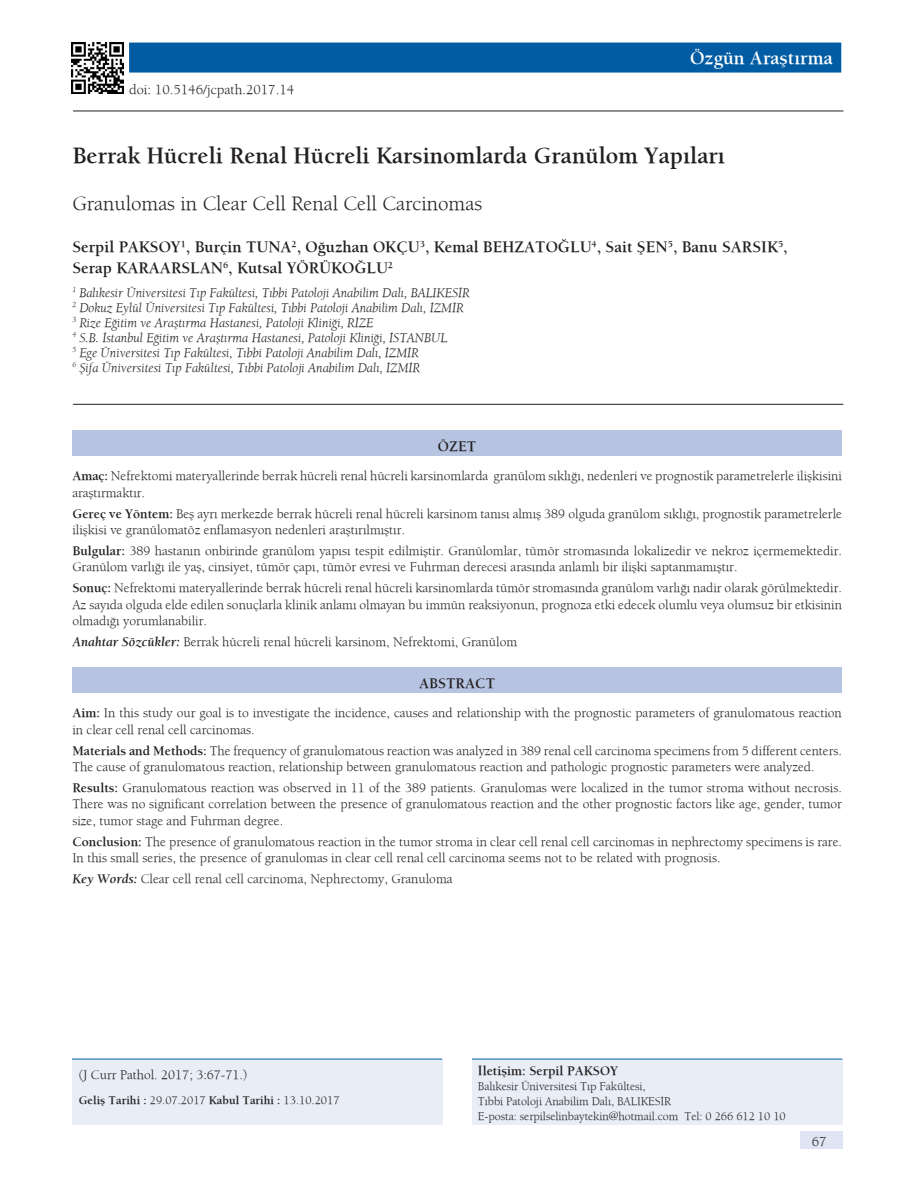
<style>
.page{position:relative;width:915px;height:1191px;background:#fff}
.page>*{position:absolute;margin:0;border:0;box-sizing:border-box;transform-origin:0 0}
.t1{font:700 24px "Berkeley";color:#231f20}
.t2{font:21px "Berkeley";color:#231f20}
.t3{font:700 19.5px "Berkeley";color:#fff}
.t4{font:700 16.5px "Berkeley";color:#231f20}
.t5{font:700 15px "Berkeley";color:#231f20}
.t6{font:14.25px "Berkeley";color:#231f20}
.t7{font:13.5px/16.5px "Berkeley";color:#231f20}
.t8{font:italic 13.5px/15px "Berkeley";color:#231f20}
.t9{font:700 13.5px "Berkeley";color:#231f20}
.t10{font:12px/15px "Berkeley";letter-spacing:-.005em;color:#231f20}
.t11{font:700 12px "Berkeley";color:#231f20}
.s1{font-weight:700}
.s2{font-weight:700;font-style:italic}
.s3{font-weight:400}
</style>
<div class="page">
<div style="left:799px;top:1131px;width:43px;height:17px;background:#dfe5f2"></div>
<div style="left:72px;top:1058px;width:370px;height:66px;background:#e8edf6"></div>
<div style="left:472px;top:1058px;width:370px;height:66px;background:#e8edf6"></div>
<div style="left:129px;top:43px;width:712px;height:30px;background:#015ca3"></div>
<img style="left:72px;top:43px;width:51px;height:51px">
<hr style="left:72px;top:1058px;width:370px;height:1px;background:#015ca3">
<hr style="left:472px;top:1058px;width:370px;height:1px;background:#015ca3">
<div style="left:73px;top:430px;width:768px;height:26px;background:#b6c4e1"></div>
<div style="left:73px;top:667px;width:768px;height:25px;background:#b6c4e1"></div>
<hr style="left:73px;top:404px;width:770px;height:1px;background:#231f20">
<hr style="left:73px;top:111px;width:770px;height:1px;background:#231f20">
<p class="t6" style="left:129px;top:80px;width:166px">doi: 10.5146/jcpath.2017.14</p>
<h3 class="t3" style="left:690px;top:46px;width:144px">Özgün Araştırma</h3>
<h1 class="t1" style="left:72px;top:141px;width:654px">Berrak Hücreli Renal Hücreli Karsinomlarda Granülom Yapıları</h1>
<h2 class="t2" style="left:72px;top:191px;width:411px">Granulomas in Clear Cell Renal Cell Carcinomas</h2>
<p class="t4" style="left:72px;top:237px;width:432px">Serpil Paksoy<sup>1</sup>, Burçin Tuna<sup>2</sup>, Oğuzhan Okçu<sup>3</sup>, Kemal Behzato</p>
<p class="t4" style="left:557px;top:237px;width:231px">ğlu<sup>4</sup>, Sait Şen<sup>5</sup>, Banu Sarsık<sup>5</sup>,</p>
<p class="t4" style="left:72px;top:258px;width:67px">Serap Karaars</p>
<p class="t4" style="left:190px;top:258px;width:204px">lan<sup>6</sup>, Kutsal Yörüko ğlu<sup>2</sup></p>
<p class="t8" style="left:72px;top:285px;width:399px"><sup>1</sup> Balıkesir Üniversitesi Tıp Fakültesi, Tıbbi Patoloji Anabilim Dalı, BALIKESİR <sup>2</sup> Dokuz Eylül Üniversitesi Tıp Fakültesi, Tıbbi Patoloji Anabilim Dalı, İZMİR <sup>3</sup> Rize Eğitim ve Araştırma Hastanesi, Patoloji Kliniği, RİZE<br><sup>4</sup> S.B. İstanbul Eğitim ve Araştırma Hastanesi, Patoloji Kliniği, İSTANBUL<br><sup>5</sup> Ege Üniversitesi Tıp Fakültesi, Tıbbi Patoloji Anabilim Dalı, İZMİR<br><sup>6</sup> Şifa Üniversitesi Tıp Fakültesi, Tıbbi Patoloji Anabilim Dalı, İZMİR</p>
<p class="t5" style="left:438px;top:437px;width:40px">ÖZET</p>
<p class="t7" style="left:72px;top:467px;width:771px"><span class="s1">Amaç:</span> Nefrektomi materyallerinde berrak hücreli renal hücreli karsinomlarda granülom sıklığı, nedenleri ve prognostik parametrelerle ilişkisini araştırmaktır.</p>
<p class="t7" style="left:72px;top:505px;width:770px"><span class="s1">Gereç ve Yöntem:</span> Beş ayrı merkezde berrak hücreli renal hücreli karsinom tanısı almış 389 olguda granülom sıklığı, prognostik parametrelerle ilişkisi ve granülomatöz enflamasyon nedenleri araştırılmıştır.</p>
<p class="t7" style="left:72px;top:542px;width:771px"><span class="s1">Bulgular:</span> 389 hastanın onbirinde granülom yapısı tespit edilmiştir. Granülomlar, tümör stromasında lokalizedir ve nekroz içermemektedir.<br>Granülom varlığı ile yaş, cinsiyet, tümör çapı, tümör evresi ve Fuhrman derecesi arasında anlamlı bir ilişki saptanmamıştır.</p>
<p class="t7" style="left:72px;top:579px;width:770px;text-align:justify"><span class="s1">Sonuç:</span> Nefrektomi materyallerinde berrak hücreli renal hücreli karsinomlarda tümör stromasında granülom varlığı nadir olarak görülmektedir.<br>Az sayıda olguda elde edilen sonuçlarla klinik anlamı olmayan bu immün reaksiyonun, prognoza etki edecek olumlu veya olumsuz bir etkisinin olmadığı yorumlanabilir.</p>
<p class="t7" style="left:72px;top:633px;width:446px"><span class="s2">Anahtar Sözcükler:</span> Berrak hücreli renal hücreli karsinom, Nefrektomi, Granülom</p>
<p class="t5" style="left:419px;top:674px;width:77px">ABSTRACT</p>
<p class="t7" style="left:72px;top:704px;width:770px"><span class="s1">Aim:</span> In this study our goal is to investigate the incidence, causes and relationship with the prognostic parameters of granulomatous reaction in clear cell renal cell carcinomas.</p>
<p class="t7" style="left:72px;top:742px;width:770px"><span class="s1">Materials and Methods:</span> The frequency of granulomatous reaction was analyzed in 389 renal cell carcinoma specimens from 5 different centers.<br>The cause of granulomatous reaction, relationship between granulomatous reaction and pathologic prognostic parameters were analyzed.</p>
<p class="t7" style="left:72px;top:779px;width:771px;text-align:justify"><span class="s1">Results:</span> Granulomatous reaction was observed in 11 of the 389 patients. Granulomas were localized in the tumor stroma without necrosis.<br>There was no significant correlation between the presence of granulomatous reaction and the other prognostic factors like age, gender, tumor size, tumor stage and Fuhrman degree.</p>
<p class="t7" style="left:72px;top:833px;width:770px"><span class="s1">Conclusion:</span> The presence of granulomatous reaction in the tumor stroma in clear cell renal cell carcinomas in nephrectomy specimens is rare.<br>In this small series, the presence of granulomas in clear cell renal cell carcinoma seems not to be related with prognosis.</p>
<p class="t7" style="left:72px;top:870px;width:381px"><span class="s2">Key Words:</span> Clear cell renal cell carcinoma, Nephrectomy, Granuloma</p>
<p class="t7" style="left:79px;top:1066px;width:170px">(J Curr Pathol. 2017; 3:67-71.)</p>
<p class="t11" style="left:79px;top:1092px;width:262px">Geliş Tarihi : <span class="s3">29.07.2017</span> Kabul Tarihi : <span class="s3">13.10.2017</span></p>
<p class="t9" style="left:478px;top:1062px;width:141px">İletişim: Serpil Paksoy</p>
<p class="t10" style="left:478px;top:1078px;width:309px">Balıkesir Üniversitesi Tıp Fakültesi,<br>Tıbbi Patoloji Anabilim Dalı, BALIKESİR<br>E-posta: serpilselinbaytekin@hotmail.com Tel: 0 266 612 10 10</p>
<p class="t6" style="left:811px;top:1132px;width:16px">67</p>
</div>
